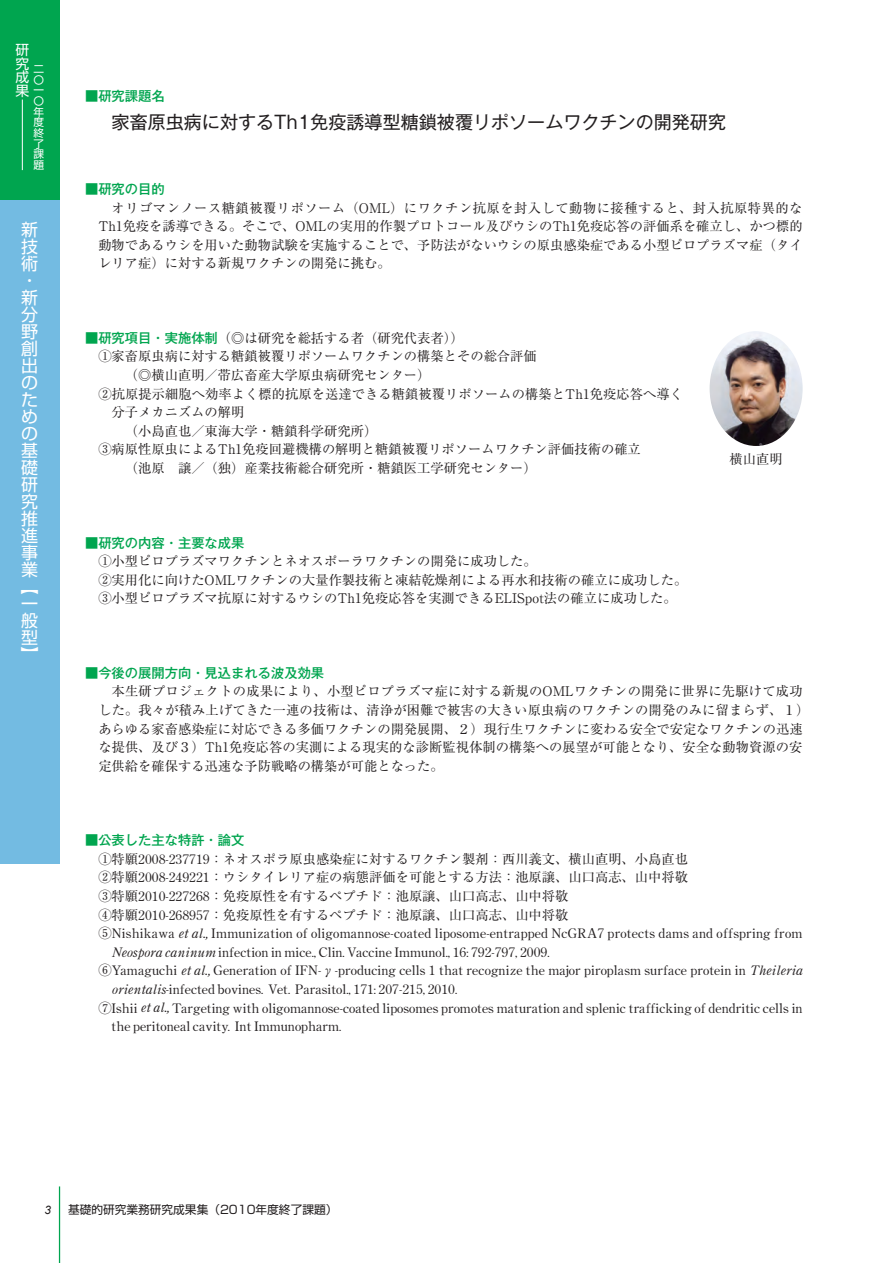
<style>
.page{position:relative;width:893px;height:1263px;background:#fff}
.page>*{position:absolute;margin:0;border:0;box-sizing:border-box;transform-origin:0 0}
.t1{font:18px "Gothic MB101 Pr 6 Regular 90 pv RKSJ H";color:#231f20}
.t2{font:16.95px/17px "Shin Go Pr 6 Regular 90 pv RKSJ V";color:#fff}
.t3{font:13.8px/13.8px "Shin Go Pr 6 Regular 90 pv RKSJ V";color:#fff;text-align:justify}
.t4{font:13.35px/18.6px "Ryumin Pr 6 Regular 90 pv RKSJ H";color:#231f20}
.t5{font:300 13.35px "Century";color:#231f20}
.t6{font:13.35px "Gothic MB101 Pr 6 Medium 90 pv RKSJ H";color:#00a54f}
.t7{font:11.7px "Shin Go Pr 6 N Regular 90 pv RKSJ H";color:#231f20}
.t8{font:italic 11.7px "Arial";color:#231f20}
.t9{font:10.65px/10.6px "Shin Go Pr 6 Regular 90 pv RKSJ V";color:#fff;text-align:justify}
.s1{font-family:"Gothic MB101 Pr 6 Medium 90 pv RKSJ H";color:#00a54f}
.s2{font-family:"Century";font-weight:300}
.s3{font-family:"Ryumin Pr 6 Regular 90 pv RKSJ H";font-weight:400}
.s4{font-style:italic}
</style>
<div class="page">
<div style="left:0;top:0;width:60px;height:200px;background:#00a54f"></div>
<hr style="left:22px;top:100px;width:1px;height:70px;background:#fff">
<div style="left:0;top:200px;width:60px;height:663px;background:#73bbe2"></div>
<hr style="left:59px;top:1186px;width:1px;height:77px;background:#00a54f">
<img style="left:710px;top:331px;width:93px;height:115px;border-radius:50%">
<p class="t3" style="left:15px;top:44px;width:15px">研究成果</p>
<p class="t9" style="left:33px;top:65px;width:12px">二〇一〇年度終了課題</p>
<p class="t2" style="left:21px;top:224px;width:18px">新技術・新分野創出のための基礎研究推進事業【一般型】</p>
<p class="t6" style="left:85px;top:91px;width:81px">■研究課題名</p>
<h1 class="t1" style="left:112px;top:116px;width:616px">家畜原虫病に対するTh1免疫誘導型糖鎖被覆リポソームワクチンの開発研究</h1>
<p class="t6" style="left:85px;top:184px;width:81px">■研究の目的</p>
<p class="t4" style="left:98px;top:200px;width:706px;text-align:justify;text-indent:13px">オリゴマンノース糖鎖被覆リポソーム（OML）にワクチン抗原を封入して動物に接種すると、封入抗原特異的なTh1免疫を誘導できる。そこで、OMLの実用的作製プロトコール及びウシのTh1免疫応答の評価系を確立し、かつ標的動物であるウシを用いた動物試験を実施することで、予防法がないウシの原虫感染症である小型ピロプラズマ症（タイレリア症）に対する新規ワクチンの開発に挑む。</p>
<p class="t4" style="left:85px;top:330px;width:380px"><span class="s1">■研究項目・実施体制</span>（◎は研究を総括する者（研究代表者））</p>
<p class="t4" style="left:98px;top:349px;width:440px">①家畜原虫病に対する糖鎖被覆リポソームワクチンの構築とその総合評価</p>
<p class="t4" style="left:125px;top:368px;width:307px">（◎横山直明／帯広畜産大学原虫病研究センター）</p>
<p class="t4" style="left:98px;top:386px;width:586px">②抗原提示細胞へ効率よく標的抗原を送達できる糖鎖被覆リポソームの構築とTh1免疫応答へ導く</p>
<p class="t4" style="left:112px;top:405px;width:134px">分子メカニズムの解明</p>
<p class="t4" style="left:125px;top:423px;width:254px">（小島直也／東海大学・糖鎖科学研究所）</p>
<p class="t4" style="left:98px;top:442px;width:544px">③病原性原虫によるTh1免疫回避機構の解明と糖鎖被覆リポソームワクチン評価技術の確立</p>
<p class="t4" style="left:125px;top:461px;width:413px">（池原　譲／（独）産業技術総合研究所・糖鎖医工学研究センター）</p>
<p class="t6" style="left:85px;top:537px;width:161px">■研究の内容・主要な成果</p>
<p class="t4" style="left:98px;top:554px;width:591px">①小型ピロプラズマワクチンとネオスポーラワクチンの開発に成功した。<br>②実用化に向けたOMLワクチンの大量作製技術と凍結乾燥剤による再水和技術の確立に成功した。<br>③小型ピロプラズマ抗原に対するウシのTh1免疫応答を実測できるELISpot法の確立に成功した。</p>
<p class="t4" style="left:729px;top:451px;width:55px">横山直明</p>
<p class="t6" style="left:85px;top:668px;width:241px">■今後の展開方向・見込まれる波及効果</p>
<p class="t4" style="left:98px;top:684px;width:712px;text-indent:13px">本生研プロジェクトの成果により、小型ピロプラズマ症に対する新規のOMLワクチンの開発に世界に先駆けて成功した。我々が積み上げてきた一連の技術は、清浄が困難で被害の大きい原虫病のワクチンの開発のみに留まらず、１）あらゆる家畜感染症に対応できる多価ワクチンの開発展開、２）現行生ワクチンに変わる安全で安定なワクチンの迅速な提供、及び３）Th1免疫応答の実測による現実的な診断監視体制の構築への展望が可能となり、安全な動物資源の安定供給を確保する迅速な予防戦略の構築が可能となった。</p>
<p class="t6" style="left:85px;top:835px;width:161px">■公表した主な特許・論文</p>
<p class="t4" style="left:98px;top:851px;width:591px">①特願<span class="s2">2008-237719</span>：ネオスポラ原虫感染症に対するワクチン製剤：西川義文、横山直明、小島直也②特願<span class="s2">2008-249221</span>：ウシタイレリア症の病態評価を可能とする方法：池原譲、山口高志、山中将敬③特願<span class="s2">2010-227268</span>：免疫原性を有するペプチド：池原譲、山口高志、山中将敬<br>④特願<span class="s2">2010-268957</span>：免疫原性を有するペプチド：池原譲、山口高志、山中将敬</p>
<p class="t5" style="left:98px;top:928px;width:706px"><span class="s3">⑤</span>Nishikawa <span class="s4">et al.,</span> Immunization of oligomannose-coated liposome-entrapped NcGRA7 protects dams and offspring from</p>
<p class="t5" style="left:112px;top:947px;width:439px"><span class="s4">Neospora caninum</span> infection in mice., Clin. Vaccine Immunol., 16: 792-797, 2009.</p>
<p class="t5" style="left:98px;top:965px;width:706px"><span class="s3">⑥</span>Yamaguchi <span class="s4">et al.,</span> Generation of IFN-<span class="s3">γ</span>-producing cells 1 that recognize the major piroplasm surface protein in <span class="s4">Theileria</span></p>
<p class="t5" style="left:112px;top:984px;width:347px"><span class="s4">orientalis</span>-infected bovines. Vet. Parasitol., 171: 207-215, 2010.</p>
<p class="t5" style="left:98px;top:1003px;width:706px"><span class="s3">⑦</span>Ishii <span class="s4">et al.,</span> Targeting with oligomannose-coated liposomes promotes maturation and splenic trafficking of dendritic cells in</p>
<p class="t5" style="left:112px;top:1021px;width:231px">the peritoneal cavity. Int Immunopharm.</p>
<p class="t8" style="left:45px;top:1203px;width:8px">3</p>
<p class="t7" style="left:68px;top:1205px;width:271px">基礎的研究業務研究成果集（2010年度終了課題）</p>
</div>
